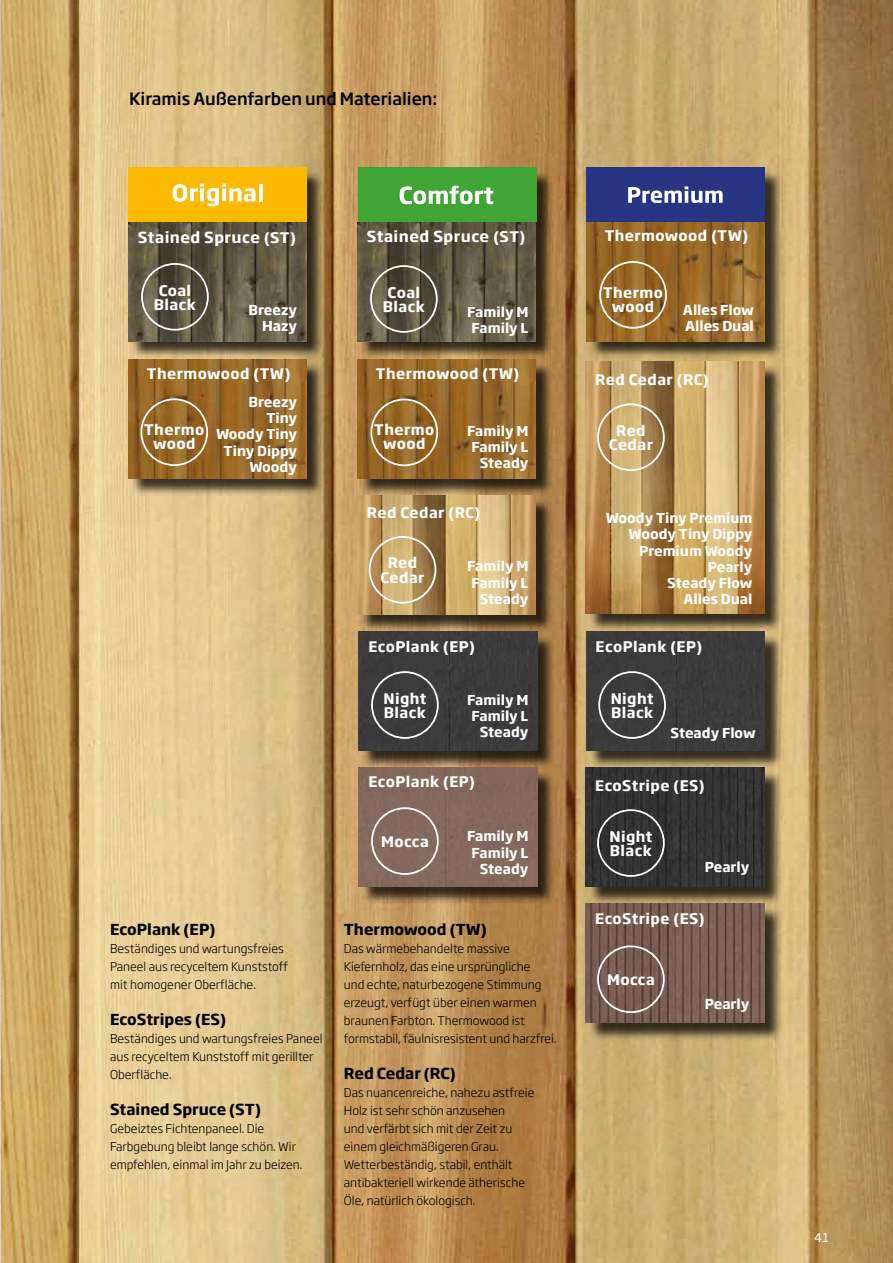
<style>
.page{position:relative;width:893px;height:1263px;background:#fff}
.page>*{position:absolute;margin:0;border:0;box-sizing:border-box;transform-origin:0 0}
.t1{font:500 16.8px "Soho Gothic Pro";color:#000}
.t2{font:700 15px "Soho Gothic Pro";color:#000}
.t3{font:700 15px "Soho Gothic Pro";letter-spacing:.03em;color:#fff}
.t4{font:700 14.4px/14.4px "Soho Gothic Pro";letter-spacing:.03em;color:#fff;text-align:center}
.t5{font:700 13.5px/16.2px "Soho Gothic Pro";color:#fff;text-align:right}
.t6{font:300 12px/18px "Soho Gothic Pro";color:#000}
.t7{font:12px "Soho Gothic Pro";color:#fff}
.s1{font-size:14.4px}
</style>
<div class="page">
<img style="left:0;top:0;width:893px;height:1263px">
<div style="left:131px;top:170px;width:652px;height:871px;background:#000;opacity:.75"></div>
<img style="left:128px;top:222px;width:179px;height:119px">
<div style="left:141px;top:263px;width:68px;height:68px;border:2px solid #fff;border-radius:50%"></div>
<img style="left:357px;top:222px;width:179px;height:119px">
<div style="left:370px;top:265px;width:68px;height:68px;border:2px solid #fff;border-radius:50%"></div>
<img style="left:586px;top:767px;width:178px;height:120px">
<div style="left:597px;top:809px;width:68px;height:68px;border:2px solid #fff;border-radius:50%"></div>
<img style="left:586px;top:904px;width:178px;height:119px">
<div style="left:597px;top:945px;width:68px;height:68px;border:2px solid #fff;border-radius:50%"></div>
<img style="left:586px;top:362px;width:178px;height:252px">
<div style="left:597px;top:403px;width:68px;height:68px;border:2px solid #fff;border-radius:50%"></div>
<div style="left:586px;top:168px;width:179px;height:54px;background:#283583"></div>
<svg style="left:628px;top:186px;width:95px;height:17px"></svg>
<div style="left:358px;top:168px;width:178px;height:54px;background:#3fa535"></div>
<svg style="left:400px;top:186px;width:93px;height:18px"></svg>
<div style="left:128px;top:168px;width:179px;height:54px;background:#fbba00"></div>
<svg style="left:173px;top:184px;width:83px;height:22px"></svg>
<hr style="left:259px;top:184px;width:4px;height:17px;background:#fff">
<div style="left:359px;top:631px;width:178px;height:119px;background:#3c3c3c"></div>
<div style="left:371px;top:671px;width:68px;height:68px;border:2px solid #fff;border-radius:50%"></div>
<div style="left:586px;top:631px;width:179px;height:119px;background:#3c3c3c"></div>
<div style="left:598px;top:671px;width:68px;height:68px;border:2px solid #fff;border-radius:50%"></div>
<div style="left:359px;top:767px;width:178px;height:120px;background:#84685d"></div>
<div style="left:371px;top:807px;width:68px;height:68px;border:2px solid #fff;border-radius:50%"></div>
<img style="left:357px;top:495px;width:179px;height:119px">
<div style="left:369px;top:536px;width:67px;height:68px;border:2px solid #fff;border-radius:50%"></div>
<img style="left:357px;top:359px;width:179px;height:120px">
<div style="left:370px;top:399px;width:68px;height:67px;border:2px solid #fff;border-radius:50%"></div>
<img style="left:128px;top:359px;width:179px;height:119px">
<div style="left:140px;top:398px;width:68px;height:68px;border:2px solid #fff;border-radius:50%"></div>
<img style="left:586px;top:222px;width:179px;height:119px">
<div style="left:599px;top:261px;width:68px;height:68px;border:2px solid #fff;border-radius:50%"></div>
<h1 class="t1" style="left:129px;top:86px;width:310px">Kiramis Außenfarben und Materialien:</h1>
<p class="t3" style="left:138px;top:226px;width:159px">Stained Spruce <span class="s1">(ST)</span></p>
<p class="t4" style="left:154px;top:282px;width:43px">Coal<br>Black</p>
<p class="t5" style="left:249px;top:300px;width:50px">Breezy<br>Hazy</p>
<p class="t4" style="left:147px;top:365px;width:145px">Thermowood (TW)</p>
<p class="t4" style="left:144px;top:421px;width:62px">Thermo wood</p>
<p class="t5" style="left:216px;top:393px;width:83px">Breezy<br>Tiny<br>Woody Tiny<br>Tiny Dippy<br>Woody</p>
<p class="t2" style="left:110px;top:917px;width:107px">EcoPlank (EP)</p>
<p class="t6" style="left:110px;top:939px;width:180px">Beständiges und wartungsfreies<br>Paneel aus recyceltem Kunststoff mit homogener Oberfläche.</p>
<p class="t2" style="left:110px;top:1007px;width:118px">EcoStripes (ES)</p>
<p class="t6" style="left:110px;top:1029px;width:214px">Beständiges und wartungsfreies Paneel aus recyceltem Kunststoff mit gerillter<br>Oberfläche.</p>
<p class="t2" style="left:110px;top:1097px;width:152px">Stained Spruce (ST)</p>
<p class="t6" style="left:110px;top:1119px;width:194px">Gebeiztes Fichtenpaneel. Die<br>Farbgebung bleibt lange schön. Wir empfehlen, einmal im Jahr zu beizen.</p>
<p class="t3" style="left:367px;top:224px;width:160px">Stained Spruce <span class="s1">(ST)</span></p>
<p class="t4" style="left:383px;top:284px;width:43px">Coal<br>Black</p>
<p class="t5" style="left:467px;top:303px;width:63px;text-align:center">Family M<br>Family L</p>
<p class="t4" style="left:376px;top:365px;width:145px">Thermowood (TW)</p>
<p class="t4" style="left:374px;top:422px;width:62px">Thermo wood</p>
<p class="t5" style="left:467px;top:422px;width:63px">Family M<br>Family L<br>Steady</p>
<p class="t4" style="left:367px;top:504px;width:115px">Red Cedar (RC)</p>
<p class="t4" style="left:381px;top:555px;width:46px">Red<br>Cedar</p>
<p class="t5" style="left:467px;top:557px;width:63px">Family M<br>Family L<br>Steady</p>
<p class="t4" style="left:368px;top:638px;width:108px">EcoPlank (EP)</p>
<p class="t4" style="left:383px;top:690px;width:44px;text-align:left">Night<br>Black</p>
<p class="t5" style="left:467px;top:691px;width:63px">Family M<br>Family L<br>Steady</p>
<p class="t4" style="left:368px;top:773px;width:108px">EcoPlank (EP)</p>
<p class="t4" style="left:381px;top:833px;width:49px">Mocca</p>
<p class="t5" style="left:467px;top:827px;width:63px">Family M<br>Family L<br>Steady</p>
<p class="t2" style="left:344px;top:917px;width:144px">Thermowood (TW)</p>
<p class="t6" style="left:344px;top:939px;width:214px">Das wärmebehandelte massive Kiefernholz, das eine ursprüngliche<br>und echte, naturbezogene Stimmung erzeugt, verfügt über einen warmen braunen Farbton. Thermowood ist formstabil, fäulnisresistent und harzfrei.</p>
<p class="t2" style="left:344px;top:1061px;width:113px">Red Cedar (RC)</p>
<p class="t6" style="left:344px;top:1083px;width:192px">Das nuancenreiche, nahezu astfreie<br>Holz ist sehr schön anzusehen<br>und verfärbt sich mit der Zeit zu einem gleichmäßigeren Grau.<br>Wetterbeständig, stabil, enthält antibakteriell wirkende ätherische<br>Öle, natürlich ökologisch.</p>
<p class="t4" style="left:605px;top:228px;width:145px">Thermowood (TW)</p>
<p class="t4" style="left:603px;top:284px;width:62px">Thermo wood</p>
<p class="t5" style="left:683px;top:301px;width:72px;text-align:left">Alles Flow<br>Alles Dual</p>
<p class="t4" style="left:595px;top:372px;width:115px">Red Cedar (RC)</p>
<p class="t4" style="left:609px;top:422px;width:46px">Red<br>Cedar</p>
<p class="t5" style="left:606px;top:509px;width:148px">Woody Tiny Premium<br>Woody Tiny Dippy<br>Premium Woody<br>Pearly<br>Steady Flow<br>Alles Dual</p>
<p class="t4" style="left:596px;top:638px;width:108px">EcoPlank (EP)</p>
<p class="t4" style="left:611px;top:690px;width:44px;text-align:left">Night<br>Black</p>
<p class="t5" style="left:670px;top:724px;width:87px">Steady Flow</p>
<p class="t4" style="left:595px;top:778px;width:111px">EcoStripe (ES)</p>
<p class="t4" style="left:609px;top:828px;width:44px;text-align:left">Night<br>Black</p>
<p class="t5" style="left:705px;top:857px;width:46px">Pearly</p>
<p class="t4" style="left:595px;top:910px;width:111px">EcoStripe (ES)</p>
<p class="t4" style="left:607px;top:971px;width:49px">Mocca</p>
<p class="t5" style="left:705px;top:994px;width:46px">Pearly</p>
<p class="t7" style="left:814px;top:1228px;width:16px">41</p>
</div>
